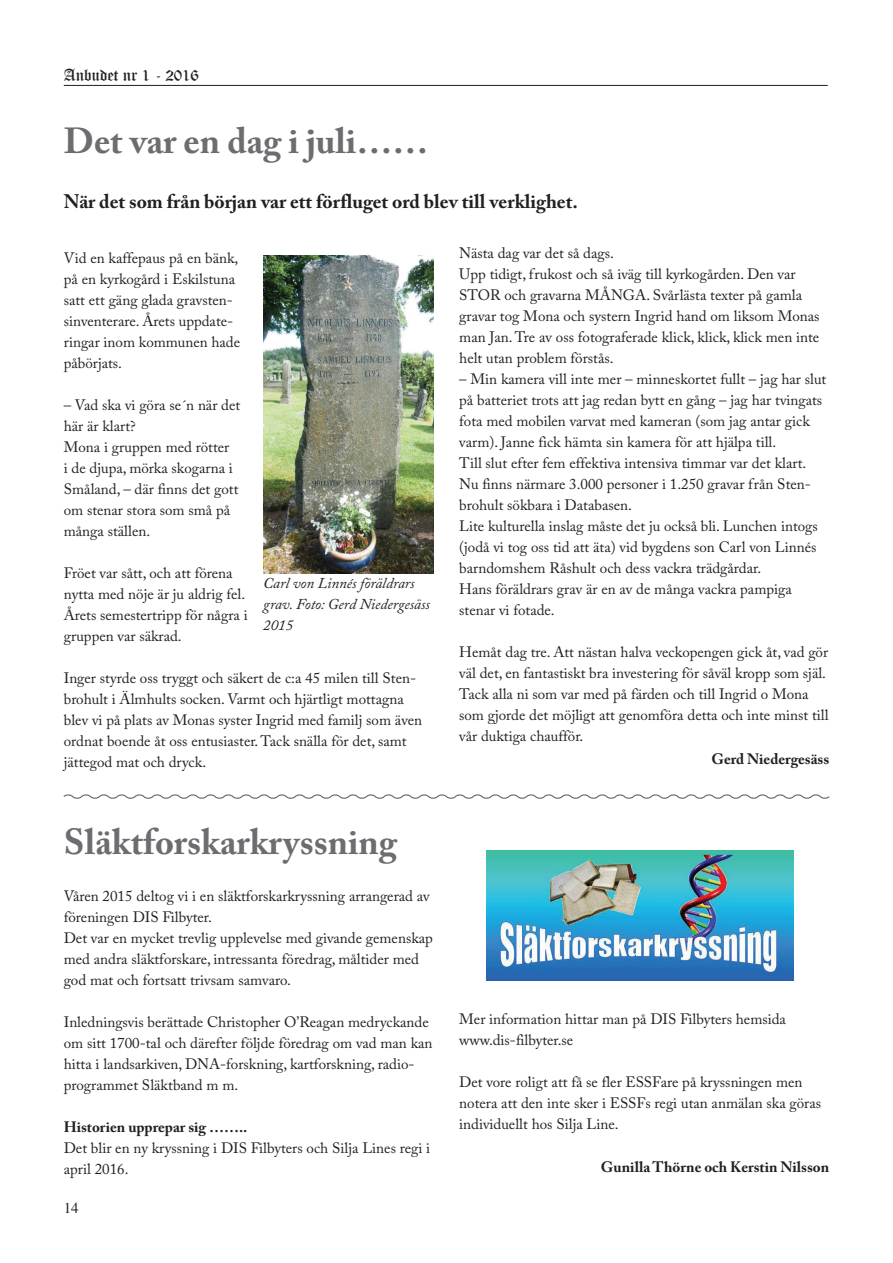
<style>
.page{position:relative;width:893px;height:1263px;background:#fff}
.page>*{position:absolute;margin:0;border:0;box-sizing:border-box;transform-origin:0 0}
.t1{font:700 36px "Adobe Caslon Pro";color:#6c6d70}
.t2{font:700 19.5px "Adobe Caslon Pro";color:#231f20}
.t3{font:16.5px "Old English Text";color:#231f20}
.t4{font:15px/21px "Adobe Caslon Pro";color:#231f20}
.t5{font:700 15px "Adobe Caslon Pro";color:#231f20}
.t6{font:italic 15px/21px "Adobe Caslon Pro";color:#231f20}
.t7{font:15px "Times";color:#231f20}
</style>
<div class="page">
<img style="left:487px;top:850px;width:306px;height:131px">
<svg style="left:63px;top:794px;width:767px;height:5px"></svg>
<hr style="left:64px;top:85px;width:764px;height:1px;background:#231f20">
<img style="left:263px;top:255px;width:171px;height:319px">
<p class="t3" style="left:64px;top:65px;width:137px">Anbudet nr 1 - 2016</p>
<h1 class="t1" style="left:64px;top:120px;width:366px">Det var en dag i juli……</h1>
<h2 class="t2" style="left:64px;top:189px;width:515px">När det som från början var ett förfluget ord blev till verklighet.</h2>
<p class="t4" style="left:64px;top:247px;width:178px">Vid en kaffepaus på en bänk, på en kyrkogård i Eskilstuna satt ett gäng glada gravsten&shy;sinventerare. Årets uppdate&shy;ringar inom kommunen hade påbörjats.</p>
<p class="t4" style="left:64px;top:394px;width:178px">– Vad ska vi göra se´n när det här är klart?<br>Mona i gruppen med rötter<br>i de djupa, mörka skogarna i<br>Småland, – där finns det gott om stenar stora som små på många ställen.</p>
<p class="t4" style="left:64px;top:562px;width:185px">Fröet var sått, och att förena nytta med nöje är ju aldrig fel.<br>Årets semestertripp för några i gruppen var säkrad.</p>
<p class="t4" style="left:64px;top:667px;width:360px">Inger styrde oss tryggt och säkert de c:a 45 milen till Sten&shy;brohult i Älmhults socken. Varmt och hjärtligt mottagna blev vi på plats av Monas syster Ingrid med familj som även ordnat boende åt oss entusiaster. Tack snälla för det, samt jättegod mat och dryck.</p>
<p class="t6" style="left:263px;top:572px;width:168px">Carl von Linnés föräldrars grav. Foto: Gerd Niedergesäss<br>2015</p>
<h1 class="t1" style="left:64px;top:821px;width:335px">Släktforskarkryssning</h1>
<p class="t4" style="left:64px;top:885px;width:371px">Våren 2015 deltog vi i en släktforskarkryssning arrangerad av föreningen DIS Filbyter.<br>Det var en mycket trevlig upplevelse med givande gemenskap med andra släktforskare, intressanta föredrag, måltider med god mat och fortsatt trivsam samvaro.</p>
<p class="t4" style="left:64px;top:1011px;width:370px">Inledningsvis berättade Christopher O’Reagan medryckande om sitt 1700-tal och därefter följde föredrag om vad man kan hitta i landsarkiven, DNA-forskning, kartforskning, radio&shy;programmet Släktband m m.</p>
<p class="t5" style="left:64px;top:1118px;width:185px">Historien upprepar sig ……..</p>
<p class="t4" style="left:64px;top:1137px;width:368px">Det blir en ny kryssning i DIS Filbyters och Silja Lines regi i april 2016.</p>
<p class="t7" style="left:64px;top:1194px;width:16px">14</p>
<p class="t4" style="left:459px;top:243px;width:362px">Nästa dag var det så dags.<br>Upp tidigt, frukost och så iväg till kyrkogården. Den var STOR och gravarna MÅNGA. Svårlästa texter på gamla gravar tog Mona och systern Ingrid hand om liksom Monas man Jan. Tre av oss fotograferade klick, klick, klick men inte helt utan problem förstås.</p>
<p class="t4" style="left:459px;top:369px;width:369px">– Min kamera vill inte mer – minneskortet fullt – jag har slut på batteriet trots att jag redan bytt en gång – jag har tvingats fota med mobilen varvat med kameran (som jag antar gick varm). Janne fick hämta sin kamera för att hjälpa till.<br>Till slut efter fem effektiva intensiva timmar var det klart.<br>Nu finns närmare 3.000 personer i 1.250 gravar från Sten&shy;brohult sökbara i Databasen.<br>Lite kulturella inslag måste det ju också bli. Lunchen intogs (jodå vi tog oss tid att äta) vid bygdens son Carl von Linnés barndomshem Råshult och dess vackra trädgårdar.<br>Hans föräldrars grav är en av de många vackra pampiga stenar vi fotade.</p>
<p class="t4" style="left:459px;top:642px;width:371px">Hemåt dag tre. Att nästan halva veckopengen gick åt, vad gör väl det, en fantastiskt bra investering för såväl kropp som själ.<br>Tack alla ni som var med på färden och till Ingrid o Mona som gjorde det möjligt att genomföra detta och inte minst till vår duktiga chaufför.</p>
<p class="t5" style="left:711px;top:750px;width:119px">Gerd Niedergesäss</p>
<p class="t4" style="left:459px;top:1008px;width:328px">Mer information hittar man på DIS Filbyters hemsida www.dis-filbyter.se</p>
<p class="t4" style="left:459px;top:1071px;width:363px">Det vore roligt att få se fler ESSFare på kryssningen men notera att den inte sker i ESSFs regi utan anmälan ska göras individuellt hos Silja Line.</p>
<p class="t5" style="left:601px;top:1158px;width:230px">Gunilla Thörne och Kerstin Nilsson</p>
</div>
